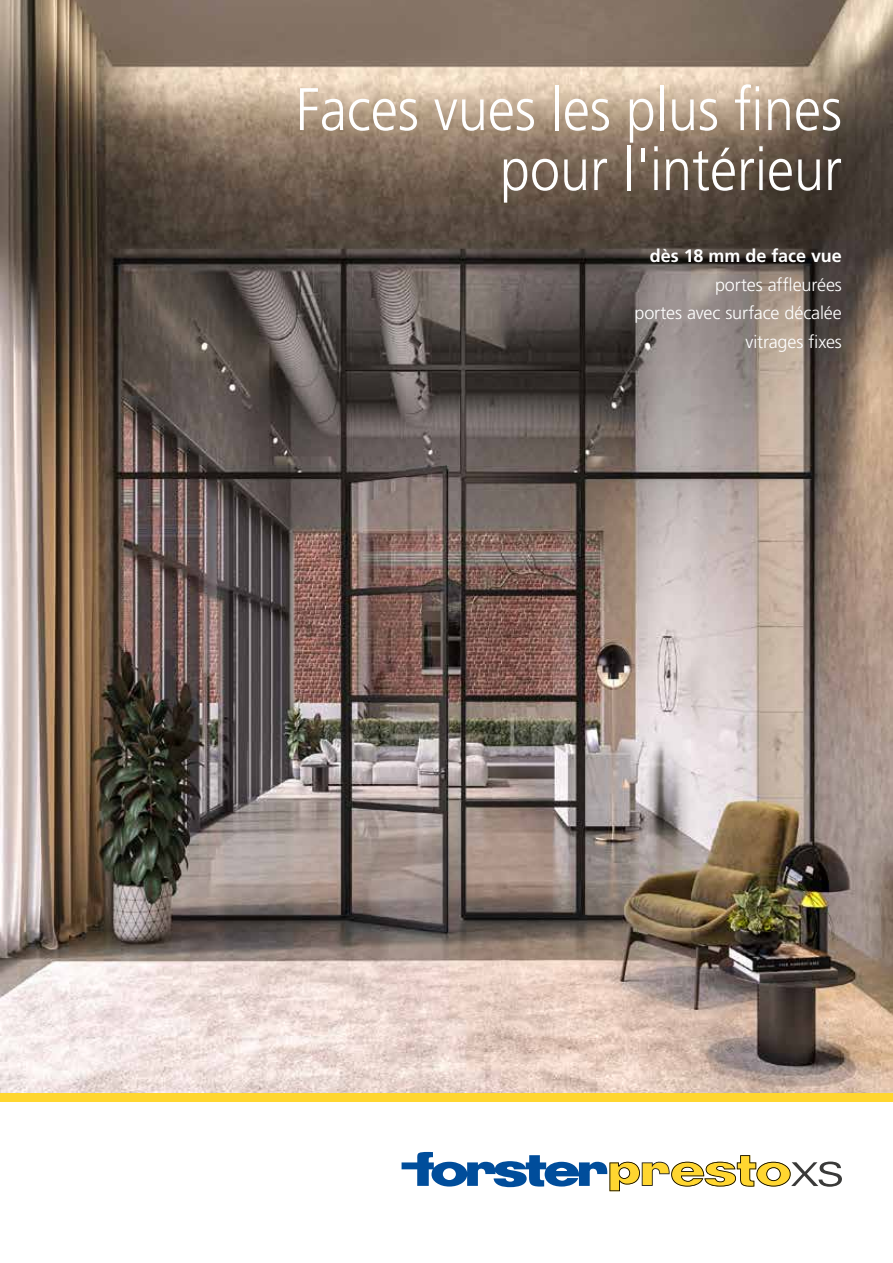
<style>
.page{position:relative;width:893px;height:1263px;background:#fff}
.page>*{position:absolute;margin:0;border:0;box-sizing:border-box;transform-origin:0 0}
.t1{font:300 60px/60px "Frutiger LT Std";color:#fff;text-align:right;scale:.9 1}
.t2{font:300 18px/28.5px "Frutiger LT Std";letter-spacing:-.005em;color:#fff;text-align:right}
.t3{font:700 18px "Frutiger LT Std";color:#fff}
</style>
<div class="page">
<img style="left:0;top:0;width:893px;height:1093px">
<svg style="left:402px;top:1152px;width:440px;height:39px"></svg>
<div style="left:0;top:1093px;width:893px;height:9px;background:#ffd62f"></div>
<h1 class="t1" style="left:296px;top:80px;width:608px">Faces vues les plus fines pour l'intérieur</h1>
<p class="t3" style="left:650px;top:245px;width:194px">dès 18 mm de face vue</p>
<p class="t2" style="left:634px;top:271px;width:209px">portes affleurées<br>portes avec surface décalée vitrages fixes</p>
</div>
